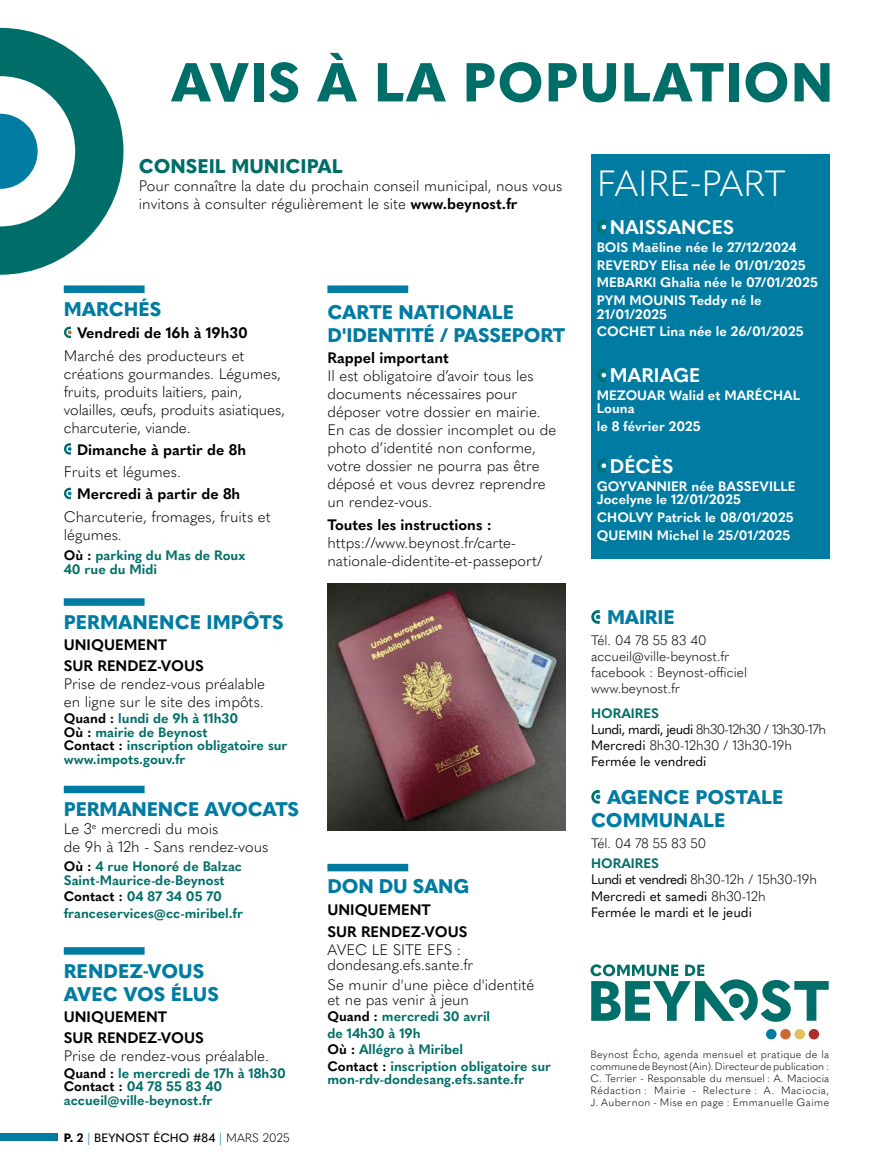
<style>
.page{position:relative;width:893px;height:1170px;background:#fff}
.page>*{position:absolute;margin:0;border:0;box-sizing:border-box;transform-origin:0 0}
.t1{font:800 54px "Quasimoda";letter-spacing:.02em;color:#006e68}
.t2{font:300 36px "Quasimoda";color:#fff}
.t3{font:800 19.5px/23.4px "Quasimoda";letter-spacing:-.005em;color:#007ba1}
.t4{font:700 19.5px "Quasimoda";color:#fff}
.t5{font:800 19.5px "Quasimoda";color:#006e68}
.t6{font:300 15px/18px "Quasimoda";color:#000}
.t7{font:700 15px/21px "Quasimoda";color:#000}
.t8{font:700 13.5px/13.5px "Quasimoda";color:#006e68}
.t9{font:700 13.5px/17.7px "Quasimoda";color:#fff}
.t10{font:13.5px/16.2px "Quasimoda";color:#000}
.t11{font:300 13.5px/16.2px "Quasimoda";color:#000}
.t12{font:500 12px "Quasimoda";letter-spacing:.01em;color:#000}
.t13{font:300 10.5px/12px "Quasimoda";letter-spacing:.04em;color:#000;text-align:justify}
.s1{font-weight:700}
.s2{color:#000}
.s3{font-weight:800}
.s4{font-weight:300;color:#007ba1}
.s5{font-weight:300}
.s6{font-weight:700;color:#006e68}
</style>
<div class="page">
<div style="left:0;top:1133px;width:58px;height:8px;background:#007ba1"></div>
<svg style="left:0;top:28px;width:123px;height:247px"></svg>
<div style="left:64px;top:285px;width:81px;height:8px;background:#007ba1"></div>
<svg style="left:64px;top:326px;width:8px;height:12px"></svg>
<svg style="left:64px;top:443px;width:8px;height:12px"></svg>
<svg style="left:64px;top:487px;width:8px;height:12px"></svg>
<div style="left:64px;top:598px;width:81px;height:7px;background:#007ba1"></div>
<div style="left:64px;top:785px;width:81px;height:8px;background:#007ba1"></div>
<div style="left:64px;top:947px;width:81px;height:7px;background:#007ba1"></div>
<svg style="left:591px;top:964px;width:238px;height:57px"></svg>
<div style="left:766px;top:1028px;width:10px;height:11px;background:#007ba1;border-radius:50%"></div>
<div style="left:780px;top:1028px;width:11px;height:11px;background:#ce6832;border-radius:50%"></div>
<div style="left:794px;top:1028px;width:11px;height:11px;background:#e1c05d;border-radius:50%"></div>
<div style="left:809px;top:1028px;width:10px;height:11px;background:#ab2f26;border-radius:50%"></div>
<div style="left:591px;top:154px;width:238px;height:404px;background:#007ba1"></div>
<svg style="left:591px;top:610px;width:10px;height:14px"></svg>
<svg style="left:591px;top:790px;width:10px;height:13px"></svg>
<div style="left:327px;top:285px;width:81px;height:8px;background:#007ba1"></div>
<div style="left:327px;top:863px;width:81px;height:8px;background:#007ba1"></div>
<svg style="left:597px;top:220px;width:9px;height:14px"></svg>
<svg style="left:597px;top:368px;width:9px;height:14px"></svg>
<svg style="left:597px;top:458px;width:9px;height:14px"></svg>
<img style="left:327px;top:583px;width:239px;height:247px">
<h1 class="t1" style="left:171px;top:40px;width:664px">AVIS À LA POPULATION</h1>
<h3 class="t5" style="left:139px;top:151px;width:205px">CONSEIL MUNICIPAL</h3>
<p class="t6" style="left:139px;top:175px;width:425px">Pour connaître la date du prochain conseil municipal, nous vous invitons à consulter régulièrement le site <span class="s1">www.beynost.fr</span></p>
<h3 class="t3" style="left:64px;top:296px;width:99px">MARCHÉS</h3>
<p class="t7" style="left:77px;top:321px;width:172px">Vendredi de 16h à 19h30</p>
<p class="t6" style="left:64px;top:345px;width:223px">Marché des producteurs et créations gourmandes. Légumes, fruits, produits laitiers, pain, volailles, œufs, produits asiatiques, charcuterie, viande.</p>
<p class="t7" style="left:77px;top:438px;width:171px">Dimanche à partir de 8h</p>
<p class="t6" style="left:64px;top:462px;width:119px">Fruits et légumes.</p>
<p class="t7" style="left:77px;top:482px;width:165px">Mercredi à partir de 8h</p>
<p class="t6" style="left:64px;top:506px;width:208px">Charcuterie, fromages, fruits et légumes.</p>
<p class="t8" style="left:64px;top:548px;width:183px"><span class="s2">Où :</span> parking du Mas de Roux<br>40 rue du Midi</p>
<h3 class="t3" style="left:64px;top:609px;width:221px">PERMANENCE IMPÔTS</h3>
<p class="t7" style="left:64px;top:633px;width:142px">UNIQUEMENT<br>SUR RENDEZ-VOUS</p>
<p class="t6" style="left:64px;top:673px;width:203px">Prise de rendez-vous préalable en ligne sur le site des impôts.</p>
<p class="t8" style="left:64px;top:710px;width:225px"><span class="s2">Quand :</span> lundi de 9h à 11h30<br><span class="s2">Où :</span> mairie de Beynost<br><span class="s2">Contact :</span> inscription obligatoire sur www.impots.gouv.fr</p>
<h3 class="t3" style="left:64px;top:796px;width:237px">PERMANENCE AVOCATS</h3>
<p class="t6" style="left:64px;top:819px;width:206px">Le 3<sup>e</sup> mercredi du mois<br>de 9h à 12h - Sans rendez-vous</p>
<p class="t8" style="left:64px;top:858px;width:180px"><span class="s2">Où :</span> 4 rue Honoré de Balzac<br>Saint-Maurice-de-Beynost</p>
<p class="t8" style="left:64px;top:887px;width:181px;line-height:16.2px"><span class="s2">Contact :</span> 04 87 34 05 70 franceservices@cc-miribel.fr</p>
<h3 class="t3" style="left:64px;top:957px;width:157px">RENDEZ-VOUS<br>AVEC VOS ÉLUS</h3>
<p class="t7" style="left:64px;top:1005px;width:142px">UNIQUEMENT<br>SUR RENDEZ-VOUS</p>
<p class="t6" style="left:64px;top:1045px;width:207px">Prise de rendez-vous préalable.</p>
<p class="t8" style="left:64px;top:1064px;width:224px"><span class="s2">Quand :</span> le mercredi de 17h à 18h30<br><span class="s2">Contact :</span> 04 78 55 83 40 accueil@ville-beynost.fr</p>
<p class="t12" style="left:64px;top:1127px;width:227px"><span class="s3">P.</span> <span class="s1">2</span> <span class="s4">|</span> BEYNOST ÉCHO #84 <span class="s4">|</span> <span class="s5">MARS 2025</span></p>
<h3 class="t3" style="left:327px;top:299px;width:239px">CARTE NATIONALE<br>D'IDENTITÉ / PASSEPORT</h3>
<p class="t7" style="left:327px;top:346px;width:123px">Rappel important</p>
<p class="t6" style="left:327px;top:366px;width:230px">Il est obligatoire d’avoir tous les documents nécessaires pour déposer votre dossier en mairie.<br>En cas de dossier incomplet ou de photo d’identité non conforme, votre dossier ne pourra pas être déposé et vous devrez reprendre un rendez-vous.</p>
<p class="t7" style="left:327px;top:513px;width:166px">Toutes les instructions :</p>
<p class="t6" style="left:327px;top:532px;width:217px">https://www.beynost.fr/carte&shy;nationale-didentite-et-passeport/</p>
<h3 class="t3" style="left:327px;top:872px;width:143px">DON DU SANG</h3>
<p class="t7" style="left:327px;top:897px;width:142px;line-height:22.2px">UNIQUEMENT<br>SUR RENDEZ-VOUS</p>
<p class="t6" style="left:327px;top:941px;width:147px;line-height:15px">AVEC LE SITE EFS : dondesang.efs.sante.fr</p>
<p class="t6" style="left:327px;top:975px;width:208px;line-height:15px">Se munir d'une pièce d'identité et ne pas venir à jeun</p>
<p class="t8" style="left:327px;top:1007px;width:225px;line-height:16.5px"><span class="s2">Quand :</span> mercredi 30 avril<br>de 14h30 à 19h<br><span class="s2">Où :</span> Allégro à Miribel<br><span class="s2">Contact :</span> inscription obligatoire sur</p>
<p class="t8" style="left:327px;top:1071px;width:198px">mon-rdv-dondesang.efs.sante.fr</p>
<h2 class="t2" style="left:597px;top:155px;width:190px">FAIRE-PART</h2>
<h3 class="t4" style="left:610px;top:212px;width:126px">NAISSANCES</h3>
<p class="t9" style="left:597px;top:237px;width:223px">BOIS Maëline née le 27/12/2024<br>REVERDY Elisa née le 01/01/2025<br>MEBARKI Ghalia née le 07/01/2025<br>PYM MOUNIS Teddy né le</p>
<p class="t9" style="left:597px;top:304px;width:208px">21/01/2025<br>COCHET Lina née le 26/01/2025</p>
<h3 class="t4" style="left:610px;top:360px;width:92px">MARIAGE</h3>
<p class="t9" style="left:597px;top:387px;width:205px;line-height:13.5px">MEZOUAR Walid et MARÉCHAL<br>Louna</p>
<p class="t9" style="left:597px;top:416px;width:105px">le 8 février 2025</p>
<h3 class="t4" style="left:610px;top:450px;width:65px">DÉCÈS</h3>
<p class="t9" style="left:597px;top:478px;width:200px;line-height:13.5px">GOYVANNIER née BASSEVILLE<br>Jocelyne le 12/01/2025</p>
<p class="t9" style="left:597px;top:507px;width:198px">CHOLVY Patrick le 08/01/2025<br>QUEMIN Michel le 25/01/2025</p>
<h3 class="t3" style="left:607px;top:604px;width:69px">MAIRIE</h3>
<p class="t11" style="left:591px;top:630px;width:157px">Tél. 04 78 55 83 40 accueil@ville-beynost.fr facebook : Beynost-officiel www.beynost.fr</p>
<p class="t10" style="left:591px;top:704px;width:237px"><span class="s6">HORAIRES<br></span>Lundi, mardi, jeudi <span class="s5">8h30-12h30 / 13h30-17h<br></span>Mercredi <span class="s5">8h30-12h30 / 13h30-19h<br></span>Fermée le vendredi</p>
<h3 class="t3" style="left:591px;top:784px;width:194px;text-indent:16px">AGENCE POSTALE<br>COMMUNALE</h3>
<p class="t11" style="left:591px;top:834px;width:117px">Tél. 04 78 55 83 50</p>
<p class="t10" style="left:591px;top:854px;width:228px"><span class="s6">HORAIRES<br></span>Lundi et vendredi <span class="s5">8h30-12h / 15h30-19h<br></span>Mercredi et samedi <span class="s5">8h30-12h<br></span>Fermée le mardi et le jeudi</p>
<p class="t13" style="left:590px;top:1047px;width:240px">Beynost Écho, agenda mensuel et pratique de la commune de Beynost (Ain). Directeur de publication :<br>C. Terrier - Responsable du mensuel : A. Maciocia Rédaction : Mairie - Relecture : A. Maciocia, J. Aubernon - Mise en page : Emmanuelle Gaime</p>
</div>
